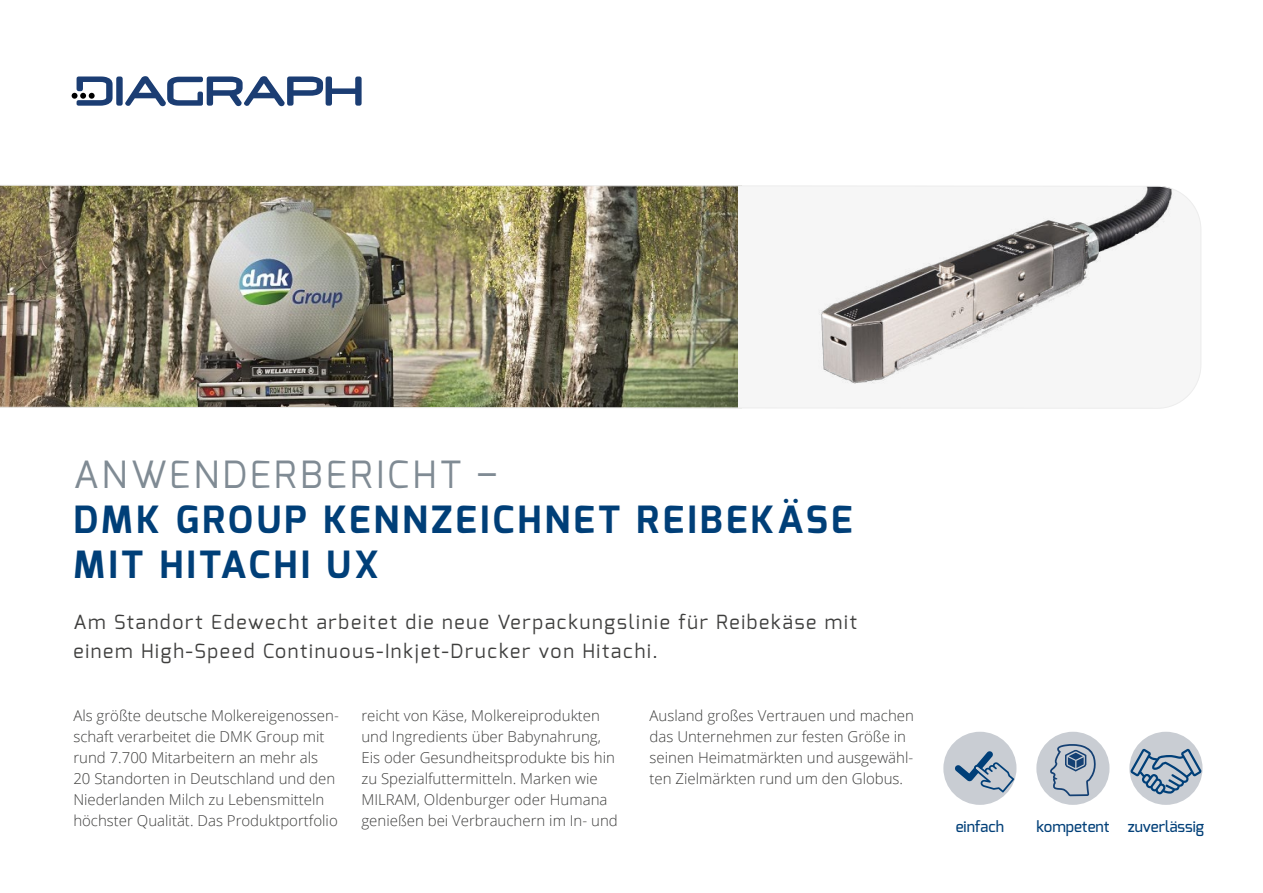
<style>
.page{position:relative;width:1263px;height:893px;background:#fff}
.page>*{position:absolute;margin:0;border:0;box-sizing:border-box;transform-origin:0 0}
.t1{font:700 37.5px/45px "Exo";letter-spacing:.09em;color:#003f78}
.t2{font:37.5px "Exo";letter-spacing:.09em;color:#808b94}
.t3{font:19.5px/29.2px "Exo";letter-spacing:.09em;color:#3f3f3e}
.t4{font:500 15.15px "Exo";color:#003f78}
.t5{font:300 15px/21px "Open Sans";color:#3f3f3e}
</style>
<div class="page">
<svg style="left:72px;top:76px;width:290px;height:30px"></svg>
<div style="left:943px;top:732px;width:73px;height:73px;background:#c9cdd3;border-radius:50%"></div>
<svg style="left:955px;top:751px;width:59px;height:41px"></svg>
<div style="left:1129px;top:732px;width:73px;height:73px;background:#c9cdd3;border-radius:50%"></div>
<svg style="left:1130px;top:749px;width:72px;height:45px"></svg>
<div style="left:1036px;top:732px;width:73px;height:73px;background:#c9cdd3;border-radius:50%"></div>
<svg style="left:1050px;top:744px;width:46px;height:52px"></svg>
<img style="left:0;top:185px;width:1201px;height:224px">
<h1 class="t2" style="left:73px;top:459px;width:425px">ANWENDERBERICHT –</h1>
<h1 class="t1" style="left:73px;top:498px;width:781px">DMK GROUP KENNZEICHNET REIBEKÄSE<br>MIT HITACHI UX</h1>
<h2 class="t3" style="left:73px;top:609px;width:785px">Am Standort Edewecht arbeitet die neue Verpackungslinie für Reibekäse mit einem High-Speed Continuous-Inkjet-Drucker von Hitachi.</h2>
<p class="t5" style="left:73px;top:706px;width:267px">Als größte deutsche Molkereigenossen&shy;schaft verarbeitet die DMK Group mit rund 7.700 Mitarbeitern an mehr als 20 Standorten in Deutschland und den Niederlanden Milch zu Lebensmitteln höchster Qualität. Das Produktportfolio</p>
<p class="t5" style="left:361px;top:706px;width:258px">reicht von Käse, Molkereiprodukten und Ingredients über Babynahrung, Eis oder Gesundheitsprodukte bis hin zu Spezialfuttermitteln. Marken wie MILRAM, Oldenburger oder Humana genießen bei Verbrauchern im In- und</p>
<p class="t5" style="left:649px;top:706px;width:266px">Ausland großes Vertrauen und machen das Unternehmen zur festen Größe in seinen Heimatmärkten und ausgewähl&shy;ten Zielmärkten rund um den Globus.</p>
<p class="t4" style="left:956px;top:820px;width:50px">einfach</p>
<p class="t4" style="left:1036px;top:820px;width:169px">kompetent zuverlässig</p>
</div>
